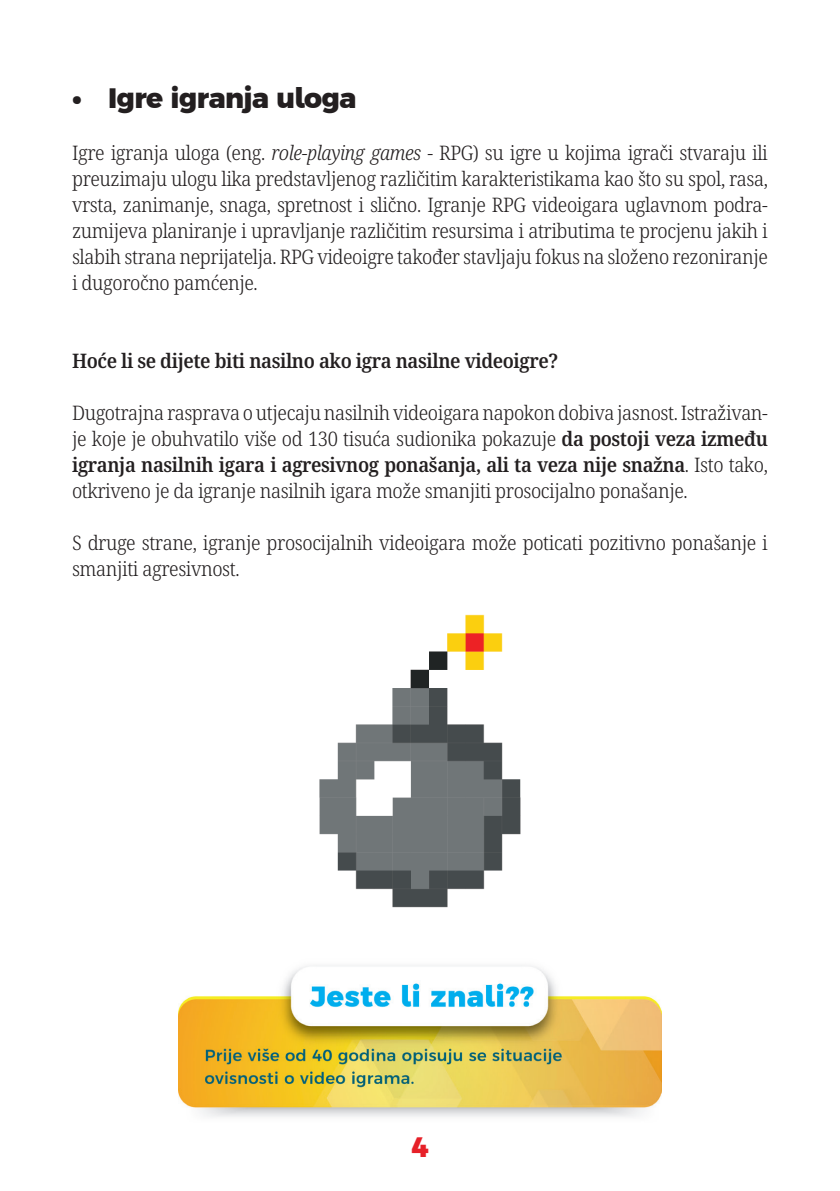
<style>
.page{position:relative;width:840px;height:1191px;background:#fff}
.page>*{position:absolute;margin:0;border:0;box-sizing:border-box;transform-origin:0 0}
.t1{font:800 28px "Argentum Sans";letter-spacing:-.02em;color:#231f20}
.t2{font:800 28px "Argentum Sans";color:#e62028}
.t3{font:300 semi-condensed 20px/26px "Noto Serif";letter-spacing:-.02em;color:#231f20;text-align:justify}
.t4{font:600 semi-condensed 20px "Noto Serif";letter-spacing:-.02em;color:#231f20}
.s1{font-style:italic}
.s2{font-weight:600}
</style>
<div class="page">
<img style="left:319px;top:614px;width:202px;height:294px">
<img style="left:179px;top:965px;width:481px;height:152px">
<h1 class="t1" style="left:72px;top:75px;width:285px">• Igre igranja uloga</h1>
<p class="t3" style="left:72px;top:140px;width:697px">Igre igranja uloga (eng. <span class="s1">role-playing games</span> - RPG) su igre u kojima igrači stvaraju ili preuzimaju ulogu lika predstavljenog različitim karakteristikama kao što su spol, rasa, vrsta, zanimanje, snaga, spretnost i slično. Igranje RPG videoigara uglavnom podra&shy;zumijeva planiranje i upravljanje različitim resursima i atributima te procjenu jakih i slabih strana neprijatelja. RPG videoigre također stavljaju fokus na složeno rezoniranje i dugoročno pamćenje.</p>
<p class="t4" style="left:72px;top:347px;width:487px">Hoće li se dijete biti nasilno ako igra nasilne videoigre?</p>
<p class="t3" style="left:72px;top:400px;width:697px">Dugotrajna rasprava o utjecaju nasilnih videoigara napokon dobiva jasnost. Istraživan&shy;je koje je obuhvatilo više od 130 tisuća sudionika pokazuje <span class="s2">da postoji veza između igranja nasilnih igara i agresivnog ponašanja, ali ta veza nije snažna</span>. Isto tako, otkriveno je da igranje nasilnih igara može smanjiti prosocijalno ponašanje.</p>
<p class="t3" style="left:72px;top:530px;width:697px">S druge strane, igranje prosocijalnih videoigara može poticati pozitivno ponašanje i smanjiti agresivnost.</p>
<h1 class="t2" style="left:411px;top:1124px;width:19px">4</h1>
</div>
